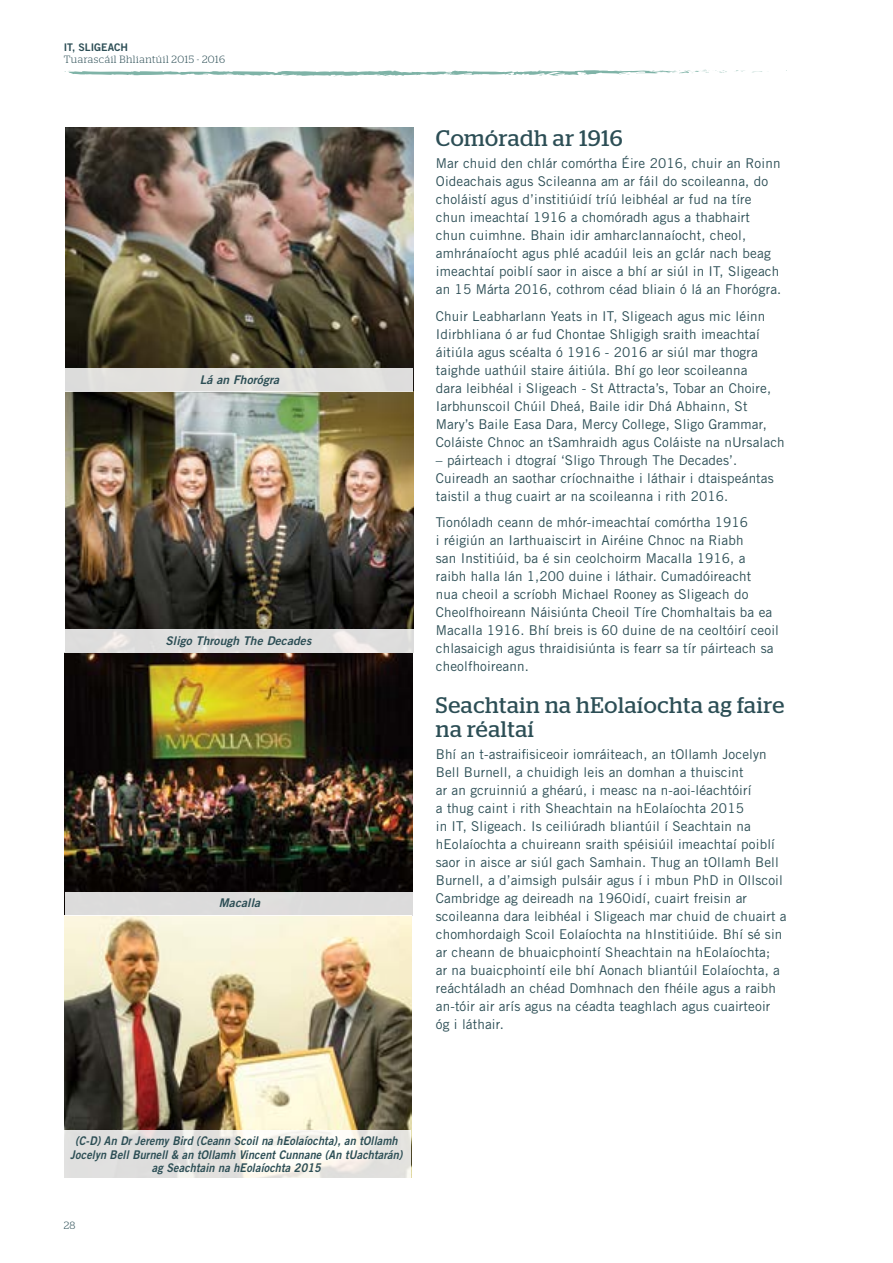
<style>
.page{position:relative;width:893px;height:1263px;background:#fff}
.page>*{position:absolute;margin:0;border:0;box-sizing:border-box;transform-origin:0 0}
.t1{font:22.5px/24px "Stag";letter-spacing:.03em;color:#2c4e55}
.t2{font:13.5px/18px "Trade Gothic";letter-spacing:.01em;color:#2c4e55}
.t3{font:italic 12px/13.5px "Trade Gothic Bold Two";letter-spacing:.01em;color:#2c4e55;text-align:center;scale:.91 1}
.t4{font:italic 12px "Trade Gothic Bold Two";letter-spacing:.01em;color:#2c4e55}
.t5{font:300 10.5px "Stag";letter-spacing:.05em;color:#2c4e55}
.t6{font:10.5px "Trade Gothic Bold Two";color:#2c4e55}
</style>
<div class="page">
<svg style="left:64px;top:70px;width:699px;height:7px"></svg>
<img style="left:65px;top:128px;width:348px;height:764px">
<img style="left:65px;top:916px;width:346px;height:214px">
<div style="left:65px;top:892px;width:348px;height:24px;background:#dcdbdb"></div>
<svg style="left:64px;top:629px;width:350px;height:24px;background:#dfdfde"></svg>
<div style="left:65px;top:368px;width:348px;height:24px;background:#e1e0dd"></div>
<svg style="left:64px;top:1130px;width:347px;height:48px;fill:#e2e1df"></svg>
<p class="t6" style="left:64px;top:41px;width:66px">IT, SLIGEACH</p>
<p class="t5" style="left:64px;top:53px;width:163px">Tuarascáil Bhliantúil 2015 - 2016</p>
<p class="t4" style="left:200px;top:372px;width:81px">Lá an Fhorógra</p>
<p class="t4" style="left:165px;top:634px;width:147px">Sligo Through The Decades</p>
<p class="t4" style="left:219px;top:895px;width:43px">Macalla</p>
<h1 class="t1" style="left:436px;top:125px;width:188px">Comóradh ar 1916</h1>
<p class="t2" style="left:436px;top:154px;width:347px">Mar chuid den chlár comórtha Éire 2016, chuir an Roinn Oideachais agus Scileanna am ar fáil do scoileanna, do choláistí agus d’institiúidí tríú leibhéal ar fud na tíre chun imeachtaí 1916 a chomóradh agus a thabhairt chun cuimhne. Bhain idir amharclannaíocht, cheol, amhránaíocht agus phlé acadúil leis an gclár nach beag imeachtaí poiblí saor in aisce a bhí ar siúl in IT, Sligeach an 15 Márta 2016, cothrom céad bliain ó lá an Fhorógra.</p>
<p class="t2" style="left:436px;top:307px;width:350px">Chuir Leabharlann Yeats in IT, Sligeach agus mic léinn Idirbhliana ó ar fud Chontae Shligigh sraith imeachtaí áitiúla agus scéalta ó 1916 - 2016 ar siúl mar thogra taighde uathúil staire áitiúla. Bhí go leor scoileanna<br>dara leibhéal i Sligeach - St Attracta’s, Tobar an Choire, Iarbhunscoil Chúil Dheá, Baile idir Dhá Abhainn, St Mary’s Baile Easa Dara, Mercy College, Sligo Grammar, Coláiste Chnoc an tSamhraidh agus Coláiste na nUrsalach</p>
<p class="t2" style="left:436px;top:451px;width:339px">– páirteach i dtograí ‘Sligo Through The Decades’.<br>Cuireadh an saothar críochnaithe i láthair i dtaispeántas taistil a thug cuairt ar na scoileanna i rith 2016.</p>
<p class="t2" style="left:436px;top:513px;width:345px">Tionóladh ceann de mhór-imeachtaí comórtha 1916<br>i réigiún an Iarthuaiscirt in Airéine Chnoc na Riabh<br>san Institiúid, ba é sin ceolchoirm Macalla 1916, a raibh halla lán 1,200 duine i láthair. Cumadóireacht<br>nua cheoil a scríobh Michael Rooney as Sligeach do Cheolfhoireann Náisiúnta Cheoil Tíre Chomhaltais ba ea Macalla 1916. Bhí breis is 60 duine de na ceoltóirí ceoil chlasaicigh agus thraidisiúnta is fearr sa tír páirteach sa cheolfhoireann.</p>
<h1 class="t1" style="left:436px;top:692px;width:350px">Seachtain na hEolaíochta ag faire na réaltaí</h1>
<p class="t2" style="left:436px;top:745px;width:352px">Bhí an t-astraifisiceoir iomráiteach, an tOllamh Jocelyn Bell Burnell, a chuidigh leis an domhan a thuiscint<br>ar an gcruinniú a ghéarú, i measc na n-aoi-léachtóirí<br>a thug caint i rith Sheachtain na hEolaíochta 2015<br>in IT, Sligeach. Is ceiliúradh bliantúil í Seachtain na hEolaíochta a chuireann sraith spéisiúil imeachtaí poiblí saor in aisce ar siúl gach Samhain. Thug an tOllamh Bell Burnell, a d’aimsigh pulsáir agus í i mbun PhD in Ollscoil Cambridge ag deireadh na 1960idí, cuairt freisin ar scoileanna dara leibhéal i Sligeach mar chuid de chuairt a chomhordaigh Scoil Eolaíochta na hInstitiúide. Bhí sé sin ar cheann de bhuaicphointí Sheachtain na hEolaíochta;<br>ar na buaicphointí eile bhí Aonach bliantúil Eolaíochta, a reáchtáladh an chéad Domhnach den fhéile agus a raibh an-tóir air arís agus na céadta teaghlach agus cuairteoir óg i láthair.</p>
<p class="t3" style="left:70px;top:1134px;width:367px">(C-D) An Dr Jeremy Bird (Ceann Scoil na hEolaíochta), an tOllamh<br>Jocelyn Bell Burnell &amp; an tOllamh Vincent Cunnane (An tUachtarán) ag Seachtain na hEolaíochta 2015</p>
<p class="t5" style="left:64px;top:1219px;width:13px">28</p>
</div>
